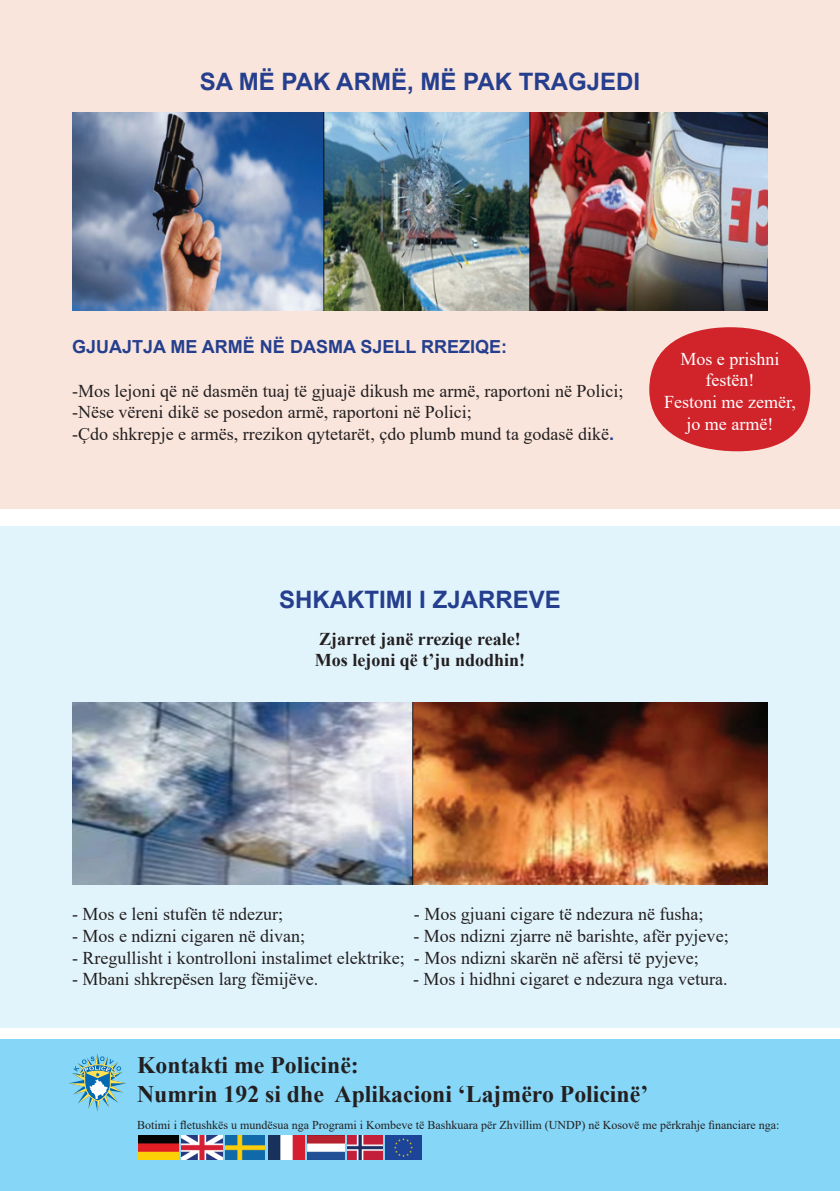
<style>
.page{position:relative;width:840px;height:1191px;background:#fff}
.page>*{position:absolute;margin:0;border:0;box-sizing:border-box;transform-origin:0 0}
.t1{font:700 24px "Arial";color:#253f8e}
.t2{font:700 23.8px/28.4px "Times New Roman";color:#231f20}
.t3{font:18px/21.6px "Times New Roman";color:#231f20}
.t4{font:700 18px/21.6px "Times New Roman";color:#231f20}
.t5{font:18px/21.6px "Times New Roman";color:#fff;text-align:center}
.t6{font:700 18px "Arial";color:#253f8e}
.t7{font:12px "Times New Roman";color:#231f20}
.s1{font-family:"Arial";font-weight:700;color:#253f8e}
</style>
<div class="page">
<div style="left:0;top:526px;width:839px;height:502px;background:#e1f4fc"></div>
<div style="left:0;top:0;width:839px;height:508px;background:#f9e5dc"></div>
<img style="left:72px;top:112px;width:695px;height:199px">
<svg style="left:649px;top:327px;width:160px;height:124px"></svg>
<img style="left:72px;top:703px;width:695px;height:182px">
<div style="left:0;top:1039px;width:839px;height:152px;background:#86d6f7"></div>
<svg style="left:69px;top:1053px;width:57px;height:58px"></svg>
<img style="left:268px;top:1135px;width:36px;height:24px">
<img style="left:138px;top:1135px;width:41px;height:24px">
<img style="left:182px;top:1135px;width:40px;height:24px">
<img style="left:308px;top:1135px;width:36px;height:24px">
<img style="left:226px;top:1135px;width:38px;height:24px">
<img style="left:347px;top:1135px;width:35px;height:24px">
<img style="left:385px;top:1135px;width:36px;height:24px">
<h1 class="t1" style="left:200px;top:65px;width:442px">SA MË PAK ARMË, MË PAK TRAGJEDI</h1>
<p class="t6" style="left:72px;top:335px;width:436px">GJUAJTJA ME ARMË NË DASMA SJELL RREZIQE:</p>
<p class="t3" style="left:72px;top:379px;width:552px">-Mos lejoni që në dasmën tuaj të gjuajë dikush me armë, raportoni në Polici; -Nëse vëreni dikë se posedon armë, raportoni në Polici;<br>-Çdo shkrepje e armës, rrezikon qytetarët, çdo plumb mund ta godasë dikë<span class="s1">.</span></p>
<p class="t5" style="left:663px;top:347px;width:133px">Mos e prishni festën!<br>Festoni me zemër, jo me armë!</p>
<h1 class="t1" style="left:279px;top:584px;width:283px">SHKAKTIMI I ZJARREVE</h1>
<p class="t4" style="left:315px;top:627px;width:212px">Zjarret janë rreziqe reale!<br>Mos lejoni që t’ju ndodhin!</p>
<p class="t3" style="left:72px;top:903px;width:212px">- Mos e leni stufën të ndezur;</p>
<p class="t3" style="left:413px;top:903px;width:291px">- Mos gjuani cigare të ndezura në fusha;</p>
<p class="t3" style="left:72px;top:924px;width:234px">- Mos e ndizni cigaren në divan;</p>
<p class="t3" style="left:413px;top:924px;width:316px">- Mos ndizni zjarre në barishte, afër pyjeve;</p>
<p class="t3" style="left:72px;top:946px;width:627px">- Rregullisht i kontrolloni instalimet elektrike; - Mos ndizni skarën në afërsi të pyjeve;</p>
<p class="t3" style="left:72px;top:967px;width:248px">- Mbani shkrepësen larg fëmijëve.</p>
<p class="t3" style="left:413px;top:967px;width:316px">- Mos i hidhni cigaret e ndezura nga vetura.</p>
<h2 class="t2" style="left:137px;top:1050px;width:512px">Kontakti me Policinë:<br>Numrin 192 si dhe Aplikacioni ‘Lajmëro Policinë’</h2>
<p class="t7" style="left:137px;top:1116px;width:643px">Botimi i fletushkës u mundësua nga Programi i Kombeve të Bashkuara për Zhvillim (UNDP) në Kosovë me përkrahje financiare nga:</p>
</div>
